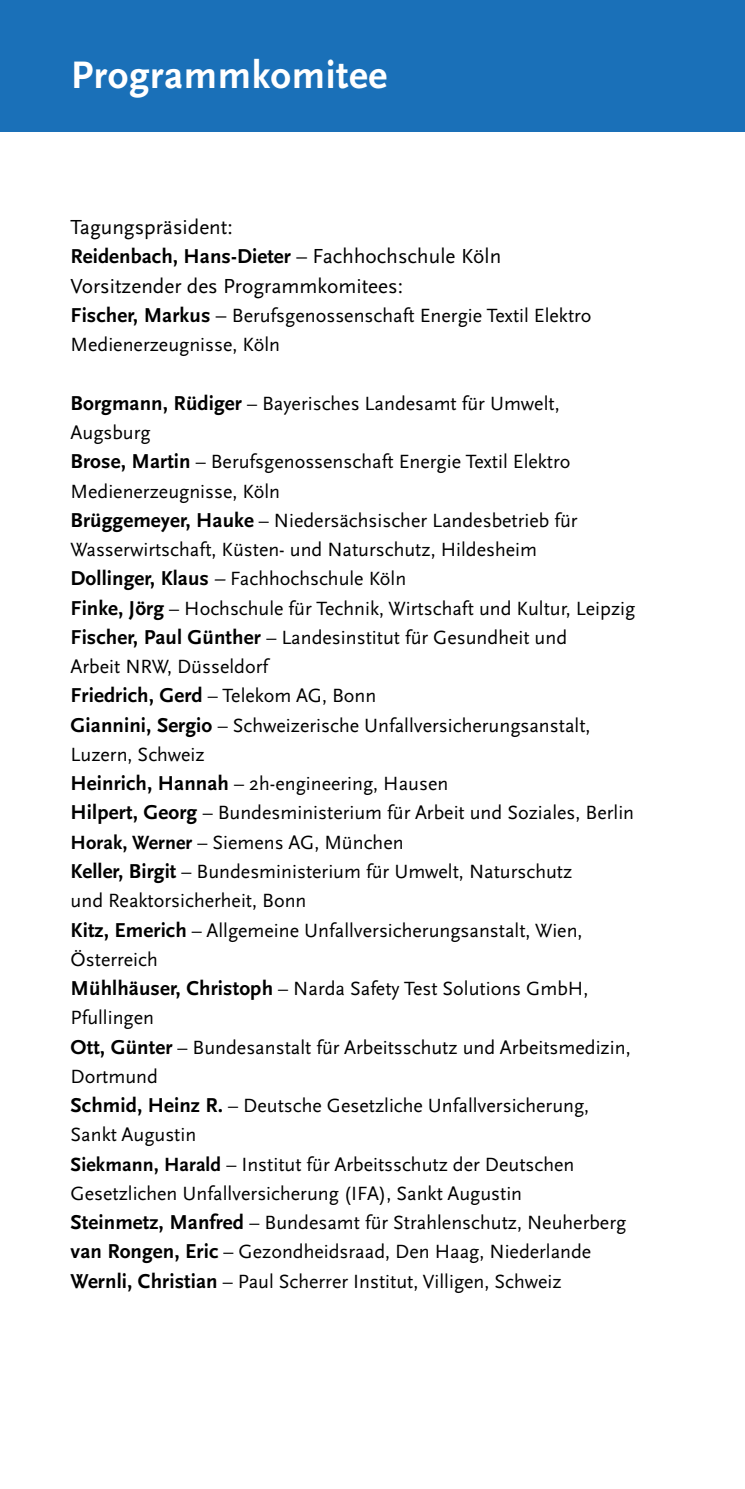
<style>
.page{position:relative;width:745px;height:1489px;background:#fff}
.page>*{position:absolute;margin:0;border:0;box-sizing:border-box;transform-origin:0 0}
.t1{font:700 40px "Scala Sans Pro";letter-spacing:.015em;color:#fff}
.t2{font:21.25px "Scala Sans Pro";color:#000}
.t3{font:700 21px "Scala Sans Pro";letter-spacing:.005em;color:#000}
.t4{font:20px/29.2px "Scala Sans Pro";color:#000}
.s1{font-weight:400;font-size:21.25px}
.s2{font-weight:700;font-size:21px}
.s3{font-size:21.25px}
.s4{font-style:italic;font-size:21.25px}
.s5{font-weight:700}
</style>
<div class="page">
<div style="left:0;top:0;width:744px;height:131px;background:#1a70b8"></div>
<h1 class="t1" style="left:71px;top:52px;width:317px">Programmkomitee</h1>
<p class="t2" style="left:71px;top:215px;width:164px">Tagungspräsident:</p>
<p class="t3" style="left:71px;top:244px;width:432px">Reidenbach, Hans-Dieter <span class="s1">– Fachhochschule Köln</span></p>
<p class="t2" style="left:71px;top:273px;width:334px">Vorsitzender des Programmkomitees:</p>
<p class="t4" style="left:71px;top:301px;width:522px"><span class="s2">Fischer, Markus</span> <span class="s3">–</span> Berufsgenossenschaft Energie Textil Elektro<br>Medienerzeugnisse, Köln</p>
<p class="t4" style="left:71px;top:388px;width:566px"><span class="s2">Borgmann, Rüdiger</span> – Bayerisches Landesamt für Umwelt, Augsburg<br><span class="s2">Brose, Martin</span> – Berufsgenossenschaft Energie Textil Elektro Medienerzeugnisse, Köln<br><span class="s2">Brüggemeyer, Hauke</span> – Niedersächsischer Landesbetrieb für Wasserwirtschaft, Küsten- und Naturschutz, Hildesheim<br><span class="s2">Dollinger, Klaus</span> <span class="s4">–</span> Fachhochschule Köln<br><span class="s2">Finke, Jörg</span> – Hochschule für Technik, Wirtschaft und Kultur, Leipzig <span class="s2">Fischer, Paul Günther</span> – Landesinstitut für Gesundheit und<br>Arbeit NRW, Düsseldorf<br><span class="s2">Friedrich, Gerd</span> – Telekom AG, Bonn<br><span class="s2">Giannini, Sergio</span> – Schweizerische Unfallversicherungsanstalt, Luzern, Schweiz<br><span class="s2">Heinrich, Hannah</span> – 2h-engineering, Hausen<br><span class="s2">Hilpert, Georg</span> – Bundesministerium für Arbeit und Soziales, Berlin <span class="s5">Horak, Werner</span> – Siemens AG, München<br><span class="s2">Keller, Birgit</span> – Bundesministerium für Umwelt, Naturschutz<br>und Reaktorsicherheit, Bonn<br><span class="s2">Kitz, Emerich</span> – Allgemeine Unfallversicherungsanstalt, Wien, Österreich<br><span class="s2">Mühlhäuser, Christoph</span> – Narda Safety Test Solutions GmbH, Pfullingen<br><span class="s2">Ott, Günter</span> – Bundesanstalt für Arbeitsschutz und Arbeitsmedizin, Dortmund<br><span class="s2">Schmid, Heinz R.</span> – Deutsche Gesetzliche Unfallversicherung, Sankt Augustin<br><span class="s5">Siekmann, Harald</span> – Institut für Arbeitsschutz der Deutschen Gesetzlichen Unfallversicherung (IFA), Sankt Augustin<br><span class="s2">Steinmetz, Manfred</span> – Bundesamt für Strahlenschutz, Neuherberg <span class="s2">van Rongen, Eric</span> – Gezondheidsraad, Den Haag, Niederlande <span class="s2">Wernli, Christian</span> – Paul Scherrer Institut, Villigen, Schweiz</p>
</div>
